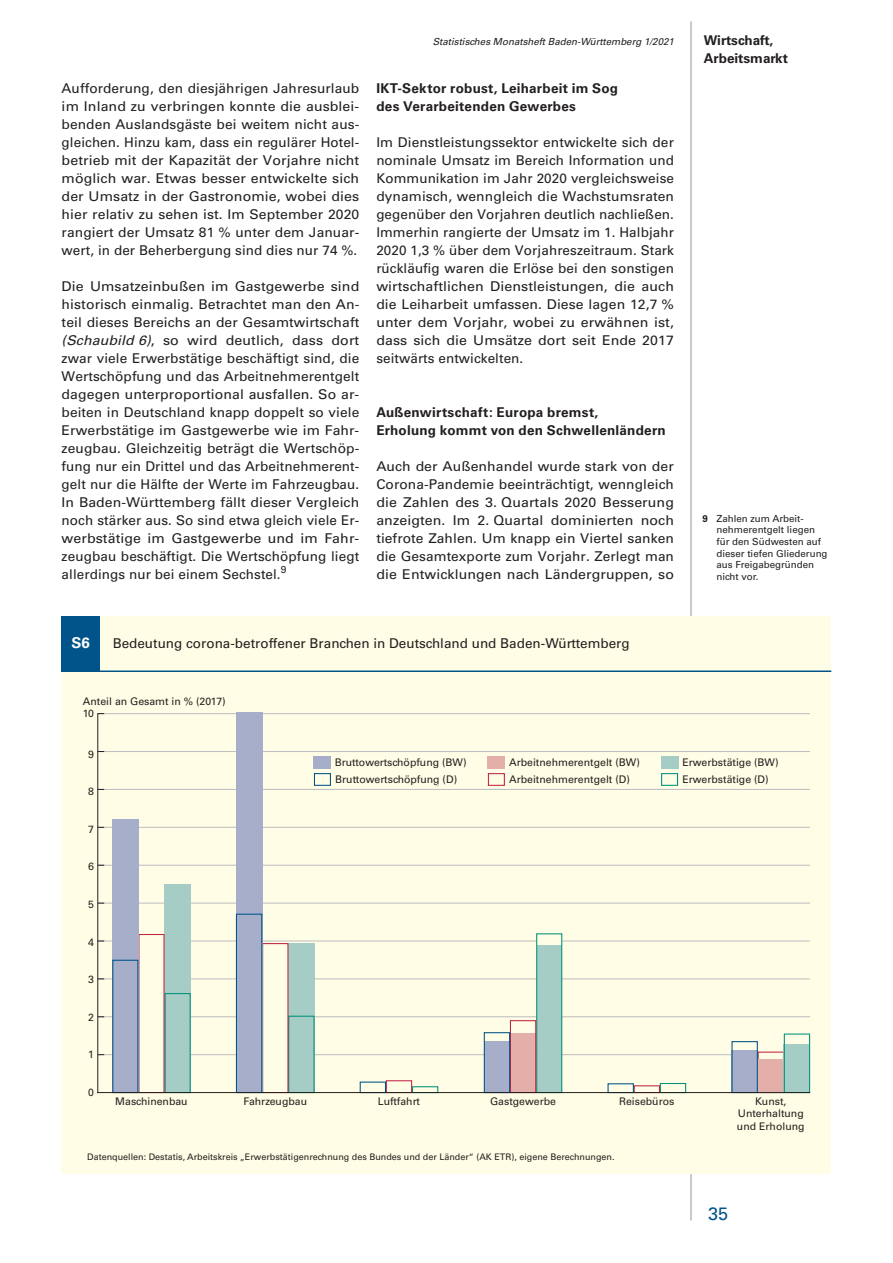
<style>
.page{position:relative;width:893px;height:1263px;background:#fff}
.page>*{position:absolute;margin:0;border:0;box-sizing:border-box;transform-origin:0 0}
.t1{font:18px "Univers";color:#01548a}
.t2{font:700 15px "Univers";color:#fff}
.t3{font:13.5px/18px "Univers";letter-spacing:.005em;color:#231f20;text-align:justify}
.t4{font:13.5px/18px "Univers";letter-spacing:.005em;color:#231f20;text-align:justify;scale:1.05 1}
.t5{font:13.5px/18px "Univers";letter-spacing:.005em;color:#231f20;text-align:justify;scale:1.04 1}
.t6{font:700 13.5px/18px "Univers";letter-spacing:.015em;color:#231f20}
.t7{font:10.5px/12.6px "Univers";color:#231f20;text-align:center}
.t8{font:9.75px/11.7px "Univers";color:#231f20}
.t9{font:italic 9.75px "Univers";color:#231f20}
.t10{font:9px "Univers";color:#231f20}
.s1{font-style:italic}
.s2{font-weight:700}
</style>
<div class="page">
<hr style="left:691px;top:21px;width:1px;height:1199px;background:#939598">
<div style="left:62px;top:616px;width:769px;height:557px;background:#fffde5"></div>
<div style="left:62px;top:616px;width:38px;height:55px;background:#01548a"></div>
<hr style="left:98px;top:1054px;width:712px;height:1px;background:#bcbdc0">
<hr style="left:98px;top:1016px;width:712px;height:1px;background:#bcbdc0">
<hr style="left:98px;top:979px;width:712px;height:1px;background:#bcbdc0">
<hr style="left:98px;top:941px;width:712px;height:1px;background:#bcbdc0">
<hr style="left:98px;top:903px;width:712px;height:1px;background:#bcbdc0">
<hr style="left:98px;top:865px;width:712px;height:1px;background:#bcbdc0">
<hr style="left:98px;top:827px;width:712px;height:1px;background:#bcbdc0">
<hr style="left:98px;top:789px;width:712px;height:1px;background:#bcbdc0">
<hr style="left:98px;top:751px;width:712px;height:1px;background:#bcbdc0">
<hr style="left:98px;top:713px;width:712px;height:1px;background:#bcbdc0">
<hr style="left:97px;top:714px;width:1px;height:378px;background:#231f20">
<div style="left:165px;top:884px;width:26px;height:208px;background:#a6ccc6"></div>
<div style="left:165px;top:993px;width:26px;height:100px;border:1px solid #00917b"></div>
<div style="left:139px;top:934px;width:25px;height:158px;background:#fffde5"></div>
<div style="left:112px;top:819px;width:26px;height:273px;background:#a6aec9"></div>
<div style="left:112px;top:960px;width:26px;height:133px;border:1px solid #01548a"></div>
<div style="left:288px;top:943px;width:26px;height:149px;background:#a6ccc6"></div>
<div style="left:263px;top:943px;width:25px;height:149px;background:#fffde5"></div>
<div style="left:236px;top:712px;width:26px;height:380px;background:#a6aec9"></div>
<div style="left:236px;top:914px;width:26px;height:179px;border:1px solid #01548a"></div>
<div style="left:412px;top:1086px;width:26px;height:7px;border:1px solid #00917b"></div>
<div style="left:386px;top:1080px;width:26px;height:13px;border:1px solid #bf2645"></div>
<div style="left:537px;top:933px;width:24px;height:23px;background:#fffde5"></div>
<div style="left:537px;top:945px;width:24px;height:147px;background:#a6ccc6"></div>
<div style="left:536px;top:933px;width:26px;height:160px;border:1px solid #00917b"></div>
<div style="left:511px;top:1033px;width:24px;height:59px;background:#e4afa8"></div>
<div style="left:510px;top:1020px;width:26px;height:73px;border:1px solid #bf2645"></div>
<div style="left:485px;top:1041px;width:24px;height:51px;background:#a6aec9"></div>
<div style="left:484px;top:1032px;width:26px;height:61px;border:1px solid #01548a"></div>
<div style="left:660px;top:1083px;width:26px;height:10px;border:1px solid #00917b"></div>
<div style="left:758px;top:1052px;width:25px;height:40px;background:#fffde5"></div>
<div style="left:784px;top:1044px;width:26px;height:48px;background:#a6ccc6"></div>
<div style="left:784px;top:1033px;width:26px;height:60px;border:1px solid #00917b"></div>
<div style="left:759px;top:1059px;width:24px;height:33px;background:#e4afa8"></div>
<div style="left:732px;top:1049px;width:26px;height:43px;background:#a6aec9"></div>
<div style="left:731px;top:1041px;width:27px;height:52px;border:1px solid #01548a"></div>
<hr style="left:98px;top:1092px;width:712px;height:1px;background:#231f20">
<hr style="left:62px;top:670px;width:769px;height:2px;background:#01548a">
<div style="left:661px;top:756px;width:17px;height:13px;background:#a6ccc6"></div>
<div style="left:488px;top:756px;width:17px;height:13px;background:#e4afa8"></div>
<div style="left:313px;top:756px;width:17px;height:13px;background:#a6aec9"></div>
<div style="left:661px;top:773px;width:17px;height:13px;border:1px solid #00917b"></div>
<div style="left:488px;top:773px;width:17px;height:13px;border:1px solid #bf2645"></div>
<div style="left:314px;top:773px;width:17px;height:13px;border:1px solid #01548a"></div>
<p class="t3" style="left:62px;top:79px;width:299px">Aufforderung, den diesjährigen Jahresurlaub im Inland zu verbringen konnte die ausblei&shy;benden Auslandsgäste bei weitem nicht aus&shy;gleichen. Hinzu kam, dass ein regulärer Hotel&shy;betrieb mit der Kapazität der Vorjahre nicht möglich war. Etwas besser entwickelte sich der Umsatz in der Gastronomie, wobei dies hier relativ zu sehen ist. Im September 2020 rangiert der Umsatz 81 % unter dem Januar&shy;wert, in der Beherbergung sind dies nur 74 %.</p>
<p class="t4" style="left:62px;top:277px;width:285px">Die Umsatzeinbußen im Gastgewerbe sind historisch einmalig. Betrachtet man den An&shy;teil dieses Bereichs an der Gesamtwirtschaft <span class="s1">(Schaubild 6)</span>, so wird deutlich, dass dort zwar viele Erwerbstätige beschäftigt sind, die Wertschöpfung und das Arbeitnehmerentgelt dagegen unterproportional ausfallen. So ar&shy;beiten in Deutschland knapp doppelt so viele Erwerbstätige im Gastgewerbe wie im Fahr&shy;zeugbau. Gleichzeitig beträgt die Wertschöp&shy;fung nur ein Drittel und das Arbeitnehmerent&shy;gelt nur die Hälfte der Werte im Fahrzeugbau.<br>In Baden-Württemberg fällt dieser Vergleich noch stärker aus. So sind etwa gleich viele Er&shy;werbstätige im Gastgewerbe und im Fahr&shy;zeugbau beschäftigt. Die Wertschöpfung liegt allerdings nur bei einem Sechstel.<sup>9</sup></p>
<p class="t9" style="left:433px;top:35px;width:243px">Statistisches Monatsheft Baden-Württemberg 1/2021</p>
<p class="t6" style="left:704px;top:31px;width:86px">Wirtschaft,<br>Arbeitsmarkt</p>
<p class="t6" style="left:376px;top:79px;width:243px">IKT-Sektor robust, Leiharbeit im Sog des Verarbeitenden Gewerbes</p>
<p class="t3" style="left:376px;top:133px;width:299px">Im Dienstleistungssektor entwickelte sich der nominale Umsatz im Bereich Information und Kommunikation im Jahr 2020 vergleichsweise dynamisch, wenngleich die Wachstumsraten gegenüber den Vorjahren deutlich nachließen.<br>Immerhin rangierte der Umsatz im 1. Halbjahr 2020 1,3 % über dem Vorjahreszeitraum. Stark rückläufig waren die Erlöse bei den sonstigen wirtschaftlichen Dienstleistungen, die auch die Leiharbeit umfassen. Diese lagen 12,7 % unter dem Vorjahr, wobei zu erwähnen ist, dass sich die Umsätze dort seit Ende 2017 seitwärts entwickelten.</p>
<p class="t6" style="left:376px;top:403px;width:291px">Außenwirtschaft: Europa bremst,<br>Erholung kommt von den Schwellenländern</p>
<p class="t5" style="left:376px;top:457px;width:288px">Auch der Außenhandel wurde stark von der Corona-Pandemie beeinträchtigt, wenngleich die Zahlen des 3. Quartals 2020 Besserung anzeigten. Im 2. Quartal dominierten noch tiefrote Zahlen. Um knapp ein Viertel sanken die Gesamtexporte zum Vorjahr. Zerlegt man die Entwicklungen nach Ländergruppen, so</p>
<p class="t8" style="left:716px;top:512px;width:113px;text-indent:-14px"><span class="s2">9</span> Zahlen zum Arbeit&shy;nehmerentgelt liegen für den Südwesten auf dieser tiefen Gliederung aus Freigabegründen nicht vor.</p>
<p class="t2" style="left:72px;top:634px;width:20px">S6</p>
<p class="t3" style="left:113px;top:634px;width:519px">Bedeutung corona-betroffener Branchen in Deutschland und Baden-Württemberg</p>
<p class="t7" style="left:83px;top:695px;width:144px">Anteil an Gesamt in % (2017)</p>
<p class="t7" style="left:83px;top:707px;width:13px">10</p>
<p class="t7" style="left:88px;top:748px;width:7px">9</p>
<p class="t7" style="left:88px;top:785px;width:7px">8</p>
<p class="t7" style="left:88px;top:823px;width:7px">7</p>
<p class="t7" style="left:88px;top:860px;width:7px">6</p>
<p class="t7" style="left:88px;top:898px;width:7px">5</p>
<p class="t7" style="left:88px;top:935px;width:7px">4</p>
<p class="t7" style="left:88px;top:973px;width:7px">3</p>
<p class="t7" style="left:88px;top:1011px;width:7px">2</p>
<p class="t7" style="left:88px;top:1048px;width:7px">1</p>
<p class="t7" style="left:88px;top:1086px;width:7px">0</p>
<p class="t7" style="left:335px;top:756px;width:133px">Bruttowertschöpfung (BW)</p>
<p class="t7" style="left:509px;top:756px;width:132px">Arbeitnehmerentgelt (BW)</p>
<p class="t7" style="left:682px;top:756px;width:98px">Erwerbstätige (BW)</p>
<p class="t7" style="left:335px;top:773px;width:124px">Bruttowertschöpfung (D)</p>
<p class="t7" style="left:509px;top:773px;width:122px">Arbeitnehmerentgelt (D)</p>
<p class="t7" style="left:682px;top:773px;width:88px">Erwerbstätige (D)</p>
<p class="t7" style="left:243px;top:1094px;width:65px">Fahrzeugbau</p>
<p class="t7" style="left:378px;top:1094px;width:44px">Luftfahrt</p>
<p class="t7" style="left:490px;top:1094px;width:67px">Gastgewerbe</p>
<p class="t7" style="left:619px;top:1094px;width:57px">Reisebüros</p>
<p class="t7" style="left:115px;top:1094px;width:74px">Maschinenbau</p>
<p class="t7" style="left:737px;top:1094px;width:69px">Kunst,<br>Unterhaltung und Erholung</p>
<p class="t10" style="left:87px;top:1151px;width:529px">Datenquellen: Destatis, Arbeitskreis „Erwerbstätigenrechnung des Bundes und der Länder“ (AK ETR), eigene Berechnungen.</p>
<h1 class="t1" style="left:708px;top:1203px;width:22px">35</h1>
</div>
